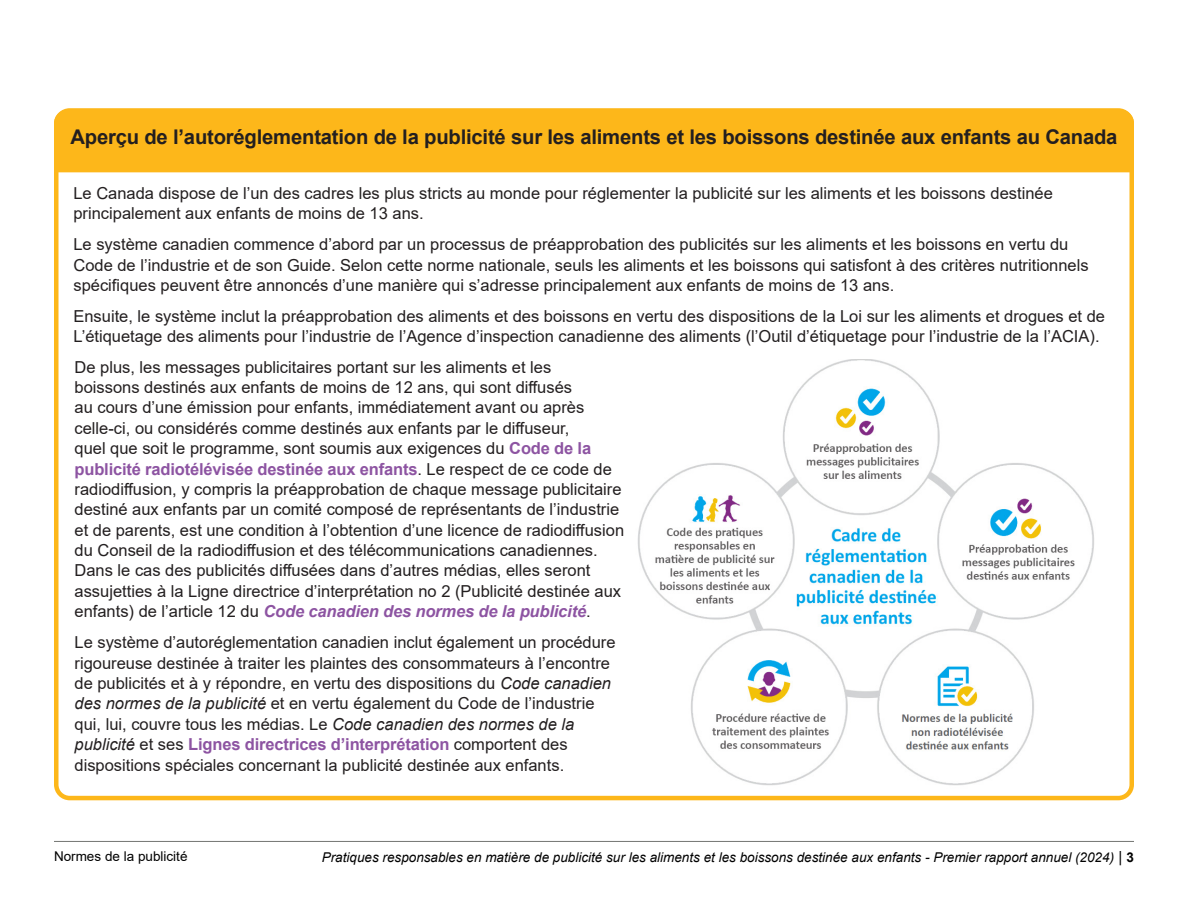
<style>
.page{position:relative;width:1188px;height:918px;background:#fff}
.page>*{position:absolute;margin:0;border:0;box-sizing:border-box;transform-origin:0 0}
.t1{font:700 20.25px "Arial";letter-spacing:-.01em;color:#231f20}
.t2{font:16.5px/20.4px "Arial";color:#231f20}
.t3{font:italic 13.5px "Arial";color:#000}
.t4{font:13.5px "Arial";color:#000}
.s1{font-weight:700;color:#8d54a2}
.s2{font-weight:700;font-style:italic;color:#8d54a2}
.s3{font-style:italic}
.s4{font-style:normal;font-size:15px}
.s5{font-weight:700;font-style:normal}
</style>
<div class="page">
<hr style="left:54px;top:841px;width:1080px;height:1px;background:#727471">
<div style="left:59px;top:113px;width:1070px;height:59px;background:#fdb71a"></div>
<div style="left:54px;top:108px;width:1080px;height:692px;border:4px solid #fdb71a;border-radius:14px"></div>
<img style="left:638px;top:359px;width:456px;height:427px">
<p class="t1" style="left:71px;top:123px;width:1049px">Aperçu de l’autoréglementation de la publicité sur les aliments et les boissons destinée aux enfants au Canada</p>
<p class="t2" style="left:73px;top:183px;width:981px">Le Canada dispose de l’un des cadres les plus stricts au monde pour réglementer la publicité sur les aliments et les boissons destinée principalement aux enfants de moins de 13 ans.</p>
<p class="t2" style="left:73px;top:234px;width:1017px">Le système canadien commence d’abord par un processus de préapprobation des publicités sur les aliments et les boissons en vertu du<br>Code de l’industrie et de son Guide. Selon cette norme nationale, seuls les aliments et les boissons qui satisfont à des critères nutritionnels spécifiques peuvent être annoncés d’une manière qui s’adresse principalement aux enfants de moins de 13 ans.</p>
<p class="t2" style="left:73px;top:306px;width:1033px">Ensuite, le système inclut la préapprobation des aliments et des boissons en vertu des dispositions de la Loi sur les aliments et drogues et de<br>L’étiquetage des aliments pour l’industrie de l’Agence d’inspection canadienne des aliments (l’Outil d’étiquetage pour l’industrie de la l’ACIA).</p>
<p class="t2" style="left:75px;top:356px;width:551px">De plus, les messages publicitaires portant sur les aliments et les<br>boissons destinés aux enfants de moins de 12 ans, qui sont diffusés<br>au cours d’une émission pour enfants, immédiatement avant ou après celle-ci, ou considérés comme destinés aux enfants par le diffuseur,<br>quel que soit le programme, sont soumis aux exigences du <span class="s1">Code de la publicité radiotélévisée destinée aux enfants</span>. Le respect de ce code de radiodiffusion, y compris la préapprobation de chaque message publicitaire destiné aux enfants par un comité composé de représentants de l’industrie et de parents, est une condition à l’obtention d’une licence de radiodiffusion du Conseil de la radiodiffusion et des télécommunications canadiennes.<br>Dans le cas des publicités diffusées dans d’autres médias, elles seront assujetties à la Ligne directrice d’interprétation no 2 (Publicité destinée aux enfants) de l’article 12 du <span class="s2">Code canadien des normes de la publicité</span>.</p>
<p class="t2" style="left:75px;top:632px;width:543px">Le système d’autoréglementation canadien inclut également un procédure rigoureuse destinée à traiter les plaintes des consommateurs à l’encontre de publicités et à y répondre, en vertu des dispositions du <span class="s3">Code canadien des normes de la publicité</span> et en vertu également du Code de l’industrie qui, lui, couvre tous les médias. Le <span class="s3">Code canadien des normes de la publicité</span> et ses <span class="s1">Lignes directrices d’interprétation</span> comportent des dispositions spéciales concernant la publicité destinée aux enfants.</p>
<p class="t4" style="left:54px;top:847px;width:135px">Normes de la publicité</p>
<p class="t3" style="left:322px;top:849px;width:814px">Pratiques responsables en matière de publicité sur les aliments et les boissons destinée aux enfants - Premier rapport annuel (2024) <span class="s4">|</span> <span class="s5">3</span></p>
</div>
